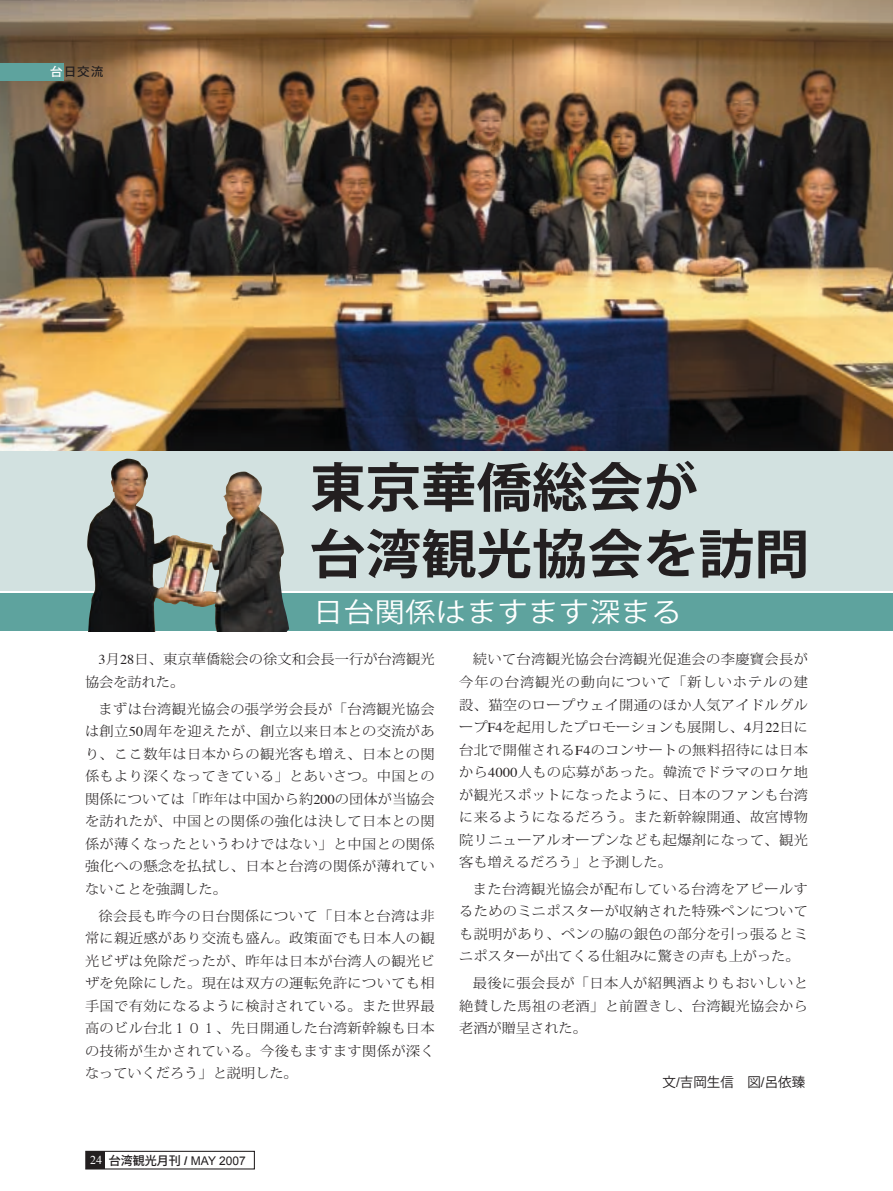
<style>
.page{position:relative;width:893px;height:1191px;background:#fff}
.page>*{position:absolute;margin:0;border:0;box-sizing:border-box;transform-origin:0 0}
.t1{font:700 52.8px/66.6px "Koz Go Pro";color:#231f20;scale:1.05 1}
.t2{font:27px "Koz Go Pro";letter-spacing:.025em;color:#fff;scale:1.11 1}
.t3{font:300 13.5px/22.5px "Koz Min Pro";letter-spacing:.02em;color:#231f20;text-align:justify;scale:1.05 1}
.t4{font:13.5px "Koz Go Pro";color:#231f20}
.t5{font:12px "Arial";color:#231f20}
.t6{font:500 12px "Koz Go Pro";color:#231f20;scale:1.05 1}
.s1{color:#fff}
.s2{font-family:"Times";font-weight:400}
.s3{font-family:"Arial"}
.s4{font-family:"Times New Roman";color:#fff}
.s5{font-family:"Koz Go Pro";font-weight:500}
.s6{font-weight:700}
</style>
<div class="page">
<img style="left:0;top:0;width:893px;height:451px">
<div style="left:0;top:63px;width:64px;height:18px;background:#5ea39e"></div>
<div style="left:85px;top:1150px;width:170px;height:19px;border:1px solid #231f20"></div>
<div style="left:86px;top:1151px;width:19px;height:18px;background:#231f20"></div>
<div style="left:0;top:593px;width:893px;height:37px;background:#5ea39e"></div>
<div style="left:0;top:451px;width:893px;height:139px;background:#d2e1e0"></div>
<img style="left:87px;top:458px;width:202px;height:173px">
<p class="t6" style="left:50px;top:64px;width:52px"><span class="s1">台</span>日交流</p>
<p class="t1" style="left:310px;top:457px;width:477px">東京華僑総会が<br>台湾観光協会を訪問</p>
<p class="t2" style="left:313px;top:595px;width:333px">日台関係はますます深まる</p>
<p class="t3" style="left:85px;top:648px;width:335px;text-indent:14px"><span class="s2">3</span>月<span class="s2">28</span>日、東京華僑総会の徐文和会長一行が台湾観光協会を訪れた。</p>
<p class="t3" style="left:85px;top:697px;width:335px;text-indent:14px">まずは台湾観光協会の張学労会長が「台湾観光協会は創立<span class="s2">50</span>周年を迎えたが、創立以来日本との交流があり、ここ数年は日本からの観光客も増え、日本との関係もより深くなってきている」とあいさつ。中国との関係については「昨年は中国から約<span class="s2">200</span>の団体が当協会を訪れたが、中国との関係の強化は決して日本との関係が薄くなったというわけではない」と中国との関係強化への懸念を払拭し、日本と台湾の関係が薄れていないことを強調した。</p>
<p class="t3" style="left:85px;top:904px;width:335px;text-indent:14px">徐会長も昨今の日台関係について「日本と台湾は非常に親近感があり交流も盛ん。政策面でも日本人の観光ビザは免除だったが、昨年は日本が台湾人の観光ビザを免除にした。現在は双方の運転免許についても相手国で有効になるように検討されている。また世界最高のビル台北１０１、先日開通した台湾新幹線も日本の技術が生かされている。今後もますます関係が深くなっていくだろう」と説明した。</p>
<p class="t3" style="left:459px;top:648px;width:334px;text-indent:14px">続いて台湾観光協会台湾観光促進会の李慶寶会長が今年の台湾観光の動向について「新しいホテルの建設、猫空のロープウェイ開通のほか人気アイドルグループ<span class="s2">F4</span>を起用したプロモーションも展開し、<span class="s2">4</span>月<span class="s2">22</span>日に台北で開催される<span class="s2">F4</span>のコンサートの無料招待には日本から<span class="s2">4000</span>人もの応募があった。韓流でドラマのロケ地が観光スポットになったように、日本のファンも台湾に来るようになるだろう。また新幹線開通、故宮博物院リニューアルオープンなども起爆剤になって、観光客も増えるだろう」と予測した。</p>
<p class="t3" style="left:459px;top:877px;width:334px;text-indent:14px">また台湾観光協会が配布している台湾をアピールするためのミニポスターが収納された特殊ペンについても説明があり、ペンの脇の銀色の部分を引っ張るとミニポスターが出てくる仕組みに驚きの声も上がった。</p>
<p class="t3" style="left:459px;top:971px;width:334px;text-indent:14px">最後に張会長が「日本人が紹興酒よりもおいしいと絶賛した馬祖の老酒」と前置きし、台湾観光協会から老酒が贈呈された。</p>
<p class="t4" style="left:663px;top:1073px;width:144px">文<span class="s3">/</span>吉岡生信 図<span class="s3">/</span>呂依臻</p>
<p class="t5" style="left:90px;top:1153px;width:157px"><span class="s4">24</span> <span class="s5">台湾観光月刊</span> <span class="s6">/</span> MAY 2007</p>
</div>
